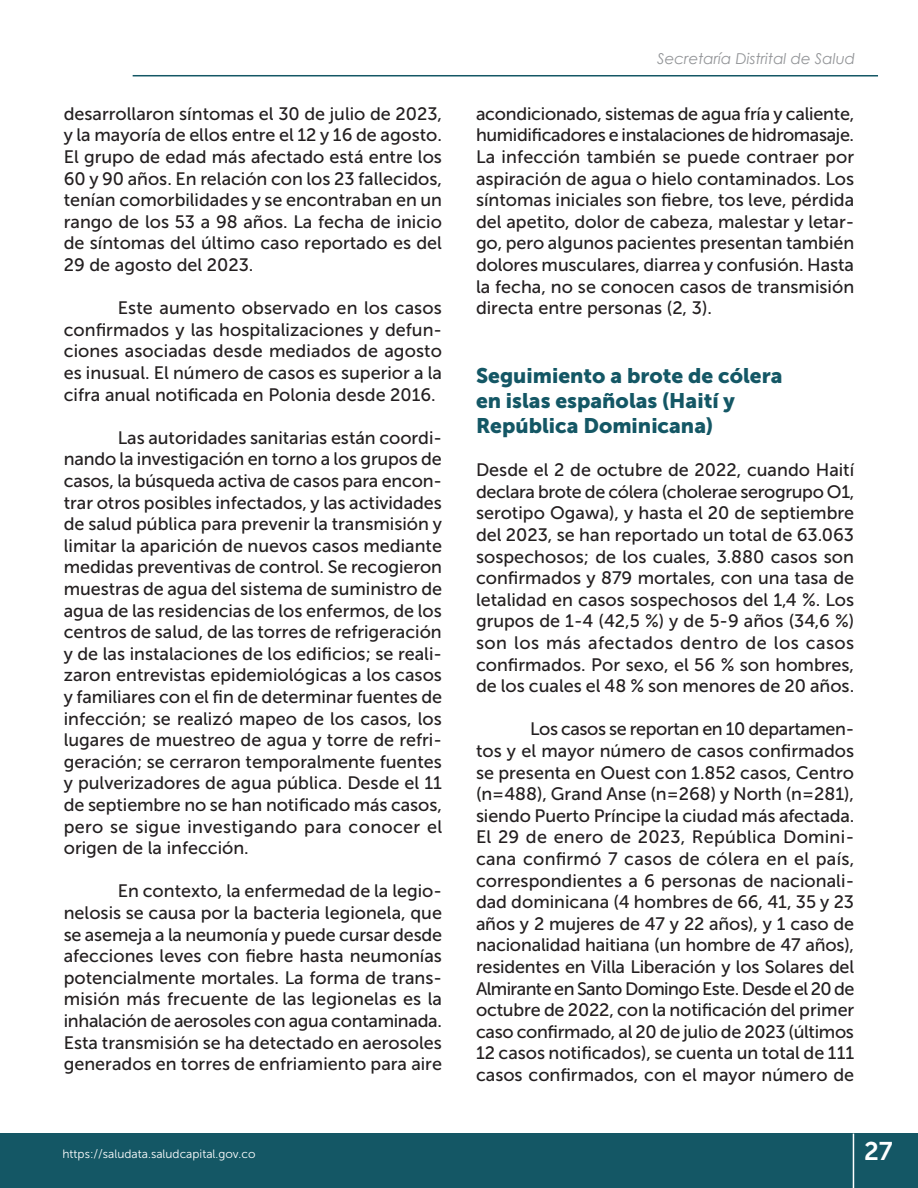
<style>
.page{position:relative;width:918px;height:1188px;background:#fff}
.page>*{position:absolute;margin:0;border:0;box-sizing:border-box;transform-origin:0 0}
.t1{font:25.5px "Museo Sans 700";color:#fff}
.t2{font:21px/25.2px "Museo Sans 900";color:#145765}
.t3{font:18px/21.6px "Museo Sans 500";color:#231f20;text-align:justify}
.t4{font:italic 15px "Century Gothic";color:#939598}
.t5{font:12px "Museo Sans 300";color:#fff}
</style>
<div class="page">
<div style="left:0;top:1134px;width:918px;height:54px;background:#145765"></div>
<hr style="left:133px;top:75px;width:745px;height:2px;background:#145765">
<hr style="left:853px;top:1134px;width:1px;height:54px;background:#fff">
<p class="t3" style="left:64px;top:103px;width:380px">desarrollaron síntomas el 30 de julio de 2023, y la mayoría de ellos entre el 12 y 16 de agosto.<br>El grupo de edad más afectado está entre los 60 y 90 años. En relación con los 23 fallecidos, tenían comorbilidades y se encontraban en un rango de los 53 a 98 años. La fecha de inicio de síntomas del último caso reportado es del 29 de agosto del 2023.</p>
<p class="t3" style="left:64px;top:297px;width:380px;text-indent:54px">Este aumento observado en los casos confirmados y las hospitalizaciones y defun&shy;ciones asociadas desde mediados de agosto es inusual. El número de casos es superior a la cifra anual notificada en Polonia desde 2016.</p>
<p class="t3" style="left:64px;top:427px;width:380px;text-indent:54px">Las autoridades sanitarias están coordi&shy;nando la investigación en torno a los grupos de casos, la búsqueda activa de casos para encon&shy;trar otros posibles infectados, y las actividades de salud pública para prevenir la transmisión y limitar la aparición de nuevos casos mediante medidas preventivas de control. Se recogieron muestras de agua del sistema de suministro de agua de las residencias de los enfermos, de los centros de salud, de las torres de refrigeración y de las instalaciones de los edificios; se reali&shy;zaron entrevistas epidemiológicas a los casos y familiares con el fin de determinar fuentes de infección; se realizó mapeo de los casos, los lugares de muestreo de agua y torre de refri&shy;geración; se cerraron temporalmente fuentes y pulverizadores de agua pública. Desde el 11 de septiembre no se han notificado más casos, pero se sigue investigando para conocer el origen de la infección.</p>
<p class="t3" style="left:64px;top:880px;width:380px;text-indent:54px">En contexto, la enfermedad de la legio&shy;nelosis se causa por la bacteria legionela, que se asemeja a la neumonía y puede cursar desde afecciones leves con fiebre hasta neumonías potencialmente mortales. La forma de trans&shy;misión más frecuente de las legionelas es la inhalación de aerosoles con agua contaminada.<br>Esta transmisión se ha detectado en aerosoles generados en torres de enfriamiento para aire</p>
<p class="t4" style="left:657px;top:48px;width:199px">Secretaría Distrital de Salud</p>
<p class="t3" style="left:476px;top:103px;width:380px">acondicionado, sistemas de agua fría y caliente, humidificadores e instalaciones de hidromasaje.<br>La infección también se puede contraer por aspiración de agua o hielo contaminados. Los síntomas iniciales son fiebre, tos leve, pérdida del apetito, dolor de cabeza, malestar y letar&shy;go, pero algunos pacientes presentan también dolores musculares, diarrea y confusión. Hasta la fecha, no se conocen casos de transmisión directa entre personas (2, 3).</p>
<p class="t2" style="left:476px;top:363px;width:308px">Seguimiento a brote de cólera en islas españolas (Haití y<br>República Dominicana)</p>
<p class="t3" style="left:476px;top:459px;width:380px">Desde el 2 de octubre de 2022, cuando Haití declara brote de cólera (cholerae serogrupo O1, serotipo Ogawa), y hasta el 20 de septiembre del 2023, se han reportado un total de 63.063 sospechosos; de los cuales, 3.880 casos son confirmados y 879 mortales, con una tasa de letalidad en casos sospechosos del 1,4 %. Los grupos de 1-4 (42,5 %) y de 5-9 años (34,6 %) son los más afectados dentro de los casos confirmados. Por sexo, el 56 % son hombres, de los cuales el 48 % son menores de 20 años.</p>
<p class="t3" style="left:476px;top:718px;width:380px;text-indent:54px">Los casos se reportan en 10 departamen&shy;tos y el mayor número de casos confirmados se presenta en Ouest con 1.852 casos, Centro (n=488), Grand Anse (n=268) y North (n=281), siendo Puerto Príncipe la ciudad más afectada.<br>El 29 de enero de 2023, República Domini&shy;cana confirmó 7 casos de cólera en el país, correspondientes a 6 personas de nacionali&shy;dad dominicana (4 hombres de 66, 41, 35 y 23 años y 2 mujeres de 47 y 22 años), y 1 caso de nacionalidad haitiana (un hombre de 47 años), residentes en Villa Liberación y los Solares del Almirante en Santo Domingo Este. Desde el 20 de octubre de 2022, con la notificación del primer caso confirmado, al 20 de julio de 2023 (últimos 12 casos notificados), se cuenta un total de 111 casos confirmados, con el mayor número de</p>
<p class="t5" style="left:63px;top:1147px;width:195px">https://saludata.saludcapital.gov.co</p>
<h1 class="t1" style="left:864px;top:1137px;width:30px">27</h1>
</div>
